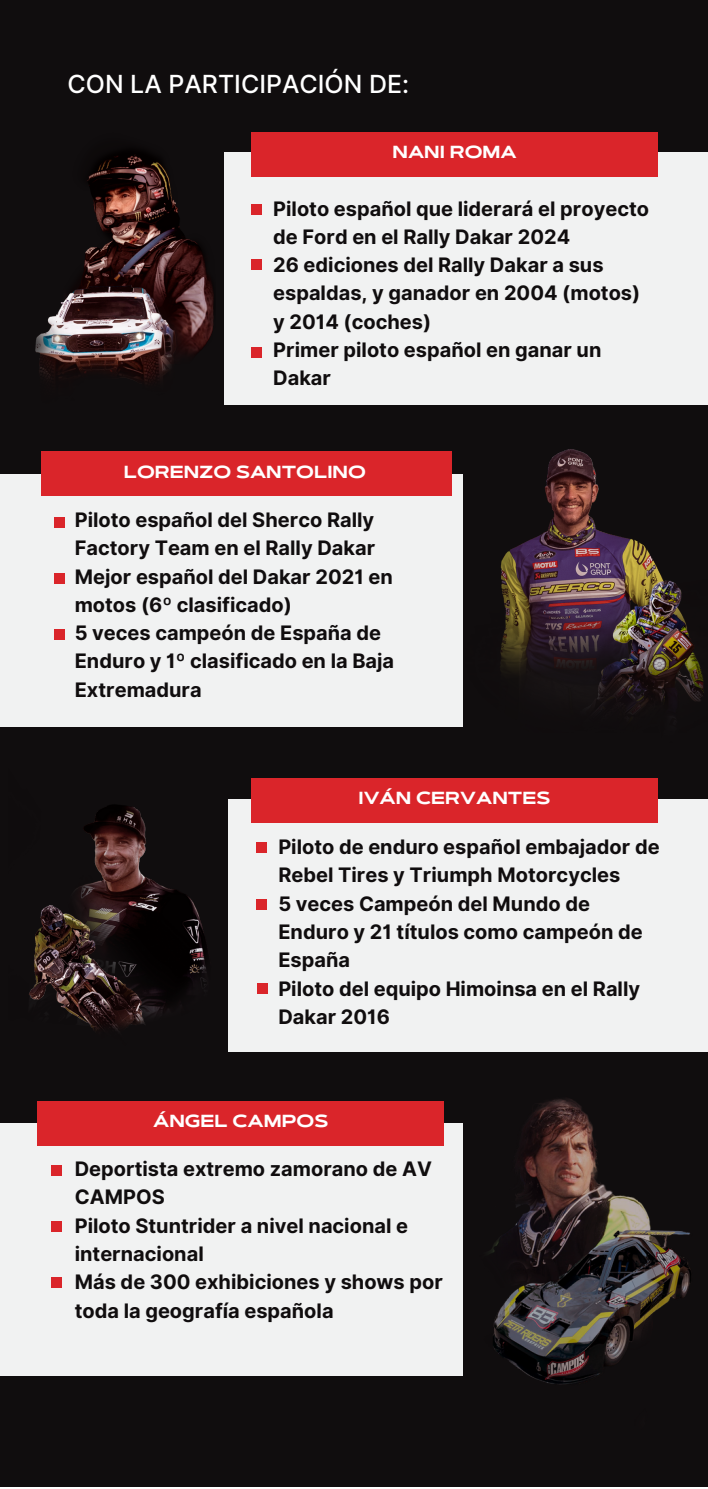
<style>
.page{position:relative;width:708px;height:1489px;background:#fff}
.page>*{position:absolute;margin:0;border:0;box-sizing:border-box;transform-origin:0 0}
.t1{font:500 25px "Inter";color:#fff}
.t2{font:700 20px/28.2px "Inter";color:#100d0e}
.t3{font:700 17.5px "Artegra Sans Ex";color:#fff}
</style>
<div class="page">
<div style="left:0;top:0;width:707px;height:1486px;background:#100d0e"></div>
<img style="left:36px;top:150px;width:178px;height:234px">
<div style="left:0;top:474px;width:463px;height:252px;background:#f1f2f2"></div>
<div style="left:0;top:1123px;width:463px;height:253px;background:#f1f2f2"></div>
<div style="left:224px;top:153px;width:483px;height:252px;background:#f1f2f2"></div>
<div style="left:228px;top:799px;width:479px;height:252px;background:#f1f2f2"></div>
<img style="left:462px;top:450px;width:242px;height:277px">
<img style="left:29px;top:805px;width:178px;height:226px">
<div style="left:251px;top:132px;width:406px;height:45px;background:#da252a"></div>
<div style="left:251px;top:778px;width:406px;height:45px;background:#da252a"></div>
<div style="left:38px;top:1101px;width:405px;height:45px;background:#da252a"></div>
<div style="left:256px;top:842px;width:11px;height:11px;background:#da252a"></div>
<div style="left:52px;top:1165px;width:10px;height:11px;background:#da252a"></div>
<div style="left:54px;top:517px;width:10px;height:11px;background:#da252a"></div>
<div style="left:251px;top:204px;width:11px;height:11px;background:#da252a"></div>
<div style="left:256px;top:899px;width:11px;height:10px;background:#da252a"></div>
<div style="left:52px;top:1221px;width:10px;height:11px;background:#da252a"></div>
<div style="left:54px;top:573px;width:10px;height:11px;background:#da252a"></div>
<div style="left:251px;top:259px;width:11px;height:11px;background:#da252a"></div>
<div style="left:257px;top:983px;width:10px;height:11px;background:#da252a"></div>
<div style="left:52px;top:1277px;width:10px;height:11px;background:#da252a"></div>
<div style="left:54px;top:629px;width:10px;height:11px;background:#da252a"></div>
<div style="left:251px;top:347px;width:11px;height:10px;background:#da252a"></div>
<div style="left:42px;top:451px;width:406px;height:45px;background:#da252a"></div>
<img style="left:443px;top:1098px;width:248px;height:287px">
<p class="t1" style="left:67px;top:68px;width:343px">CON LA PARTICIPACIÓN DE:</p>
<p class="t3" style="left:392px;top:141px;width:126px">NANI ROMA</p>
<p class="t2" style="left:273px;top:194px;width:377px">Piloto español que liderará el proyecto de Ford en el Rally Dakar 2024</p>
<p class="t2" style="left:273px;top:251px;width:368px">26 ediciones del Rally Dakar a sus espaldas, y ganador en 2004 (motos) y 2014 (coches)</p>
<p class="t2" style="left:273px;top:336px;width:329px">Primer piloto español en ganar un<br>Dakar</p>
<p class="t3" style="left:124px;top:461px;width:243px">LORENZO SANTOLINO</p>
<p class="t3" style="left:127px;top:461px;width:243px">LORENZO SANTOLINO</p>
<p class="t2" style="left:75px;top:506px;width:302px">Piloto español del Sherco Rally<br>Factory Team en el Rally Dakar</p>
<p class="t2" style="left:75px;top:562px;width:319px">Mejor español del Dakar 2021 en motos (6º clasificado)</p>
<p class="t2" style="left:75px;top:619px;width:321px">5 veces campeón de España de<br>Enduro y 1º clasificado en la Baja<br>Extremadura</p>
<p class="t3" style="left:358px;top:787px;width:193px">IVÁN CERVANTES</p>
<p class="t2" style="left:278px;top:833px;width:383px">Piloto de enduro español embajador de<br>Rebel Tires y Triumph Motorcycles</p>
<p class="t2" style="left:278px;top:889px;width:366px">5 veces Campeón del Mundo de<br>Enduro y 21 títulos como campeón de<br>España</p>
<p class="t2" style="left:278px;top:974px;width:363px">Piloto del equipo Himoinsa en el Rally<br>Dakar 2016</p>
<p class="t3" style="left:153px;top:1110px;width:177px">ÁNGEL CAMPOS</p>
<p class="t2" style="left:75px;top:1155px;width:358px">Deportista extremo zamorano de AV<br>CAMPOS</p>
<p class="t2" style="left:75px;top:1211px;width:335px">Piloto Stuntrider a nivel nacional e internacional</p>
<p class="t2" style="left:75px;top:1268px;width:369px">Más de 300 exhibiciones y shows por toda la geografía española</p>
</div>
